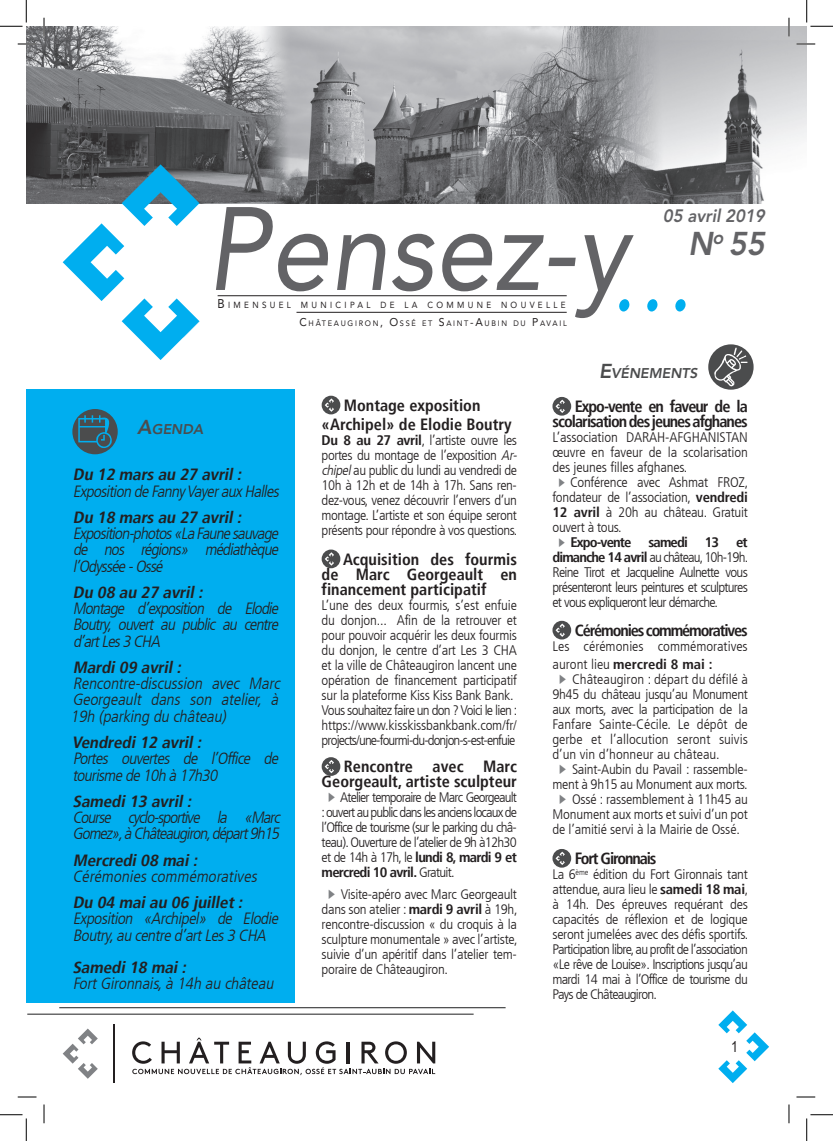
<style>
.page{position:relative;width:833px;height:1141px;background:#fff}
.page>*{position:absolute;margin:0;border:0;box-sizing:border-box;transform-origin:0 0}
.t1{font:italic 117px "Avenir LT Std";color:#636366;scale:.91 1}
.t2{font:italic 800 32.75px "Avenir LT Std";color:#636366;scale:.93 1}
.t3{font:italic 800 17.88px "Avenir LT Std";color:#636366;scale:.93 1}
.t4{font:italic 300 condensed 16.25px/16.2px "Frutiger";color:#231f20;text-align:justify;scale:1.07 1}
.t5{font:700 condensed 16.25px/15px "Frutiger";color:#231f20;text-align:center}
.t6{font:italic 700 condensed 16.25px "Frutiger";color:#231f20;scale:1.07 1}
.t7{font:700 condensed 16.25px/15px "Frutiger";letter-spacing:-.06em;color:#231f20;text-align:right}
.t8{font:700 condensed 16.25px "Frutiger";letter-spacing:-.07em;color:#231f20}
.t9{font:15px "Arial Narrow";color:#231f20}
.t10{font:italic 800 14px "Avenir LT Std";color:#4b4c4d}
.t11{font:300 condensed 13.88px/15px "Frutiger";letter-spacing:-.02em;color:#231f20;text-align:justify;scale:1.06 1}
.t12{font:700 condensed 13.88px/15px "Frutiger";letter-spacing:-.05em;color:#231f20;scale:1.06 1}
.t13{font:300 condensed 13.75px/15px "Frutiger";letter-spacing:-.02em;color:#231f20;text-align:justify;scale:1.07 1}
.t14{font:300 condensed 13.75px/18px "Frutiger";color:#231f20;scale:1.07 1}
.t15{font:8.88px "Avenir LT Std";letter-spacing:.415em;color:#231f20;scale:.91 1}
.t16{font:7.88px "Avenir LT Std";letter-spacing:.23em;color:#231f20;scale:.94 1}
.s1{font-size:12.62px}
.s2{font-size:11.25px}
.s3{font-size:20px}
.s4{font-weight:700}
.s5{font-style:italic}
.s6{color:#808285}
.s7{font-weight:300;font-size:13.75px}
.s8{font-weight:700;font-size:13.88px}
</style>
<div class="page">
<svg style="left:718px;top:1010px;width:50px;height:72px"></svg>
<div style="left:26px;top:389px;width:269px;height:613px;background:#00aeef"></div>
<img style="left:26px;top:26px;width:780px;height:177px">
<hr style="left:217px;top:295px;width:349px;height:1px;background:#231f20">
<svg style="left:63px;top:164px;width:136px;height:196px"></svg>
<svg style="left:619px;top:299px;width:66px;height:12px"></svg>
<hr style="left:296px;top:312px;width:270px;height:1px;background:#231f20">
<hr style="left:113px;top:1024px;width:2px;height:58px;background:#231f20">
<svg style="left:63px;top:1028px;width:35px;height:50px"></svg>
<svg style="left:132px;top:1037px;width:303px;height:37px"></svg>
<hr style="left:59px;top:1006px;width:446px;height:2px;background:#4b4c4d">
<hr style="left:27px;top:1013px;width:446px;height:1px;background:#4b4c4d">
<svg style="left:708px;top:344px;width:45px;height:45px"></svg>
<svg style="left:72px;top:409px;width:46px;height:45px"></svg>
<svg style="left:321px;top:395px;width:19px;height:19px"></svg>
<svg style="left:321px;top:549px;width:19px;height:19px"></svg>
<svg style="left:321px;top:757px;width:19px;height:18px"></svg>
<svg style="left:552px;top:397px;width:19px;height:18px"></svg>
<svg style="left:552px;top:620px;width:19px;height:19px"></svg>
<svg style="left:552px;top:849px;width:19px;height:18px"></svg>
<svg style="left:18px;top:43px;width:18px;height:2px"></svg>
<svg style="left:796px;top:43px;width:18px;height:2px"></svg>
<svg style="left:18px;top:1096px;width:18px;height:1px"></svg>
<svg style="left:796px;top:1096px;width:18px;height:1px"></svg>
<svg style="left:43px;top:18px;width:2px;height:18px"></svg>
<svg style="left:43px;top:1104px;width:2px;height:19px"></svg>
<svg style="left:787px;top:18px;width:2px;height:18px"></svg>
<svg style="left:788px;top:1104px;width:1px;height:19px"></svg>
<svg style="left:0;top:0;width:27px;height:27px"></svg>
<svg style="left:0;top:1114px;width:27px;height:26px"></svg>
<svg style="left:806px;top:0;width:26px;height:27px"></svg>
<svg style="left:806px;top:1114px;width:26px;height:26px"></svg>
<h1 class="t1" style="left:206px;top:181px;width:464px">Pensez-y</h1>
<p class="t15" style="left:217px;top:300px;width:383px"><span class="s1">B</span>IMENSUEL MUNICIPAL DE LA COMMUNE NOUVELLE</p>
<p class="t16" style="left:299px;top:318px;width:285px"><span class="s2">C</span>HÂTEAUGIRON<span class="s2">, O</span> SSÉ ET <span class="s2">S</span> AINT<span class="s2">-A</span>UB IN DU <span class="s2">P</span> AVAIL</p>
<h3 class="t3" style="left:662px;top:205px;width:115px">05 avril 2019</h3>
<h2 class="t2" style="left:687px;top:224px;width:91px">N<sup>o</sup> 55</h2>
<p class="t10" style="left:137px;top:421px;width:67px"><span class="s3">A</span>GENDA</p>
<p class="t6" style="left:73px;top:465px;width:162px">Du 12 mars au 27 avril:</p>
<p class="t4" style="left:73px;top:483px;width:197px">ExpositiondeFannyVayerauxHalles</p>
<p class="t6" style="left:73px;top:507px;width:162px">Du 18 mars au 27 avril:</p>
<p class="t4" style="left:73px;top:525px;width:196px">Exposition-photos«LaFaunesauvage de nos régions» médiathèque l’Odyssée-Ossé</p>
<p class="t6" style="left:73px;top:582px;width:126px">Du 08 au 27 avril:</p>
<p class="t4" style="left:73px;top:600px;width:196px">Montage d’exposition de Elodie Boutry, ouvert au public au centre d’artLes3CHA</p>
<p class="t6" style="left:73px;top:657px;width:106px">Mardi09 avril:</p>
<p class="t4" style="left:70px;top:675px;width:200px">Rencontre-discussion avec Marc Georgeault dans son atelier, à 19h (parking du château)</p>
<p class="t6" style="left:72px;top:732px;width:126px">Vendredi12 avril:</p>
<p class="t4" style="left:72px;top:750px;width:197px">Portes ouvertes de l’Office de tourismede10hà17h30</p>
<p class="t6" style="left:72px;top:791px;width:116px">Samedi13 avril:</p>
<p class="t4" style="left:72px;top:809px;width:198px">Course cyclo-sportive la «Marc<br>Gomez»,àChâteaugiron,départ9h15</p>
<p class="t6" style="left:73px;top:850px;width:121px">Mercredi08 mai:</p>
<p class="t4" style="left:72px;top:868px;width:177px">Cérémoniescommémoratives</p>
<p class="t6" style="left:73px;top:892px;width:163px">Du 04 maiau 06 juillet:</p>
<p class="t4" style="left:73px;top:910px;width:197px">Exposition «Archipel» de Elodie<br>Boutry,au centred’artLes3 CHA</p>
<p class="t6" style="left:72px;top:957px;width:111px">Samedi18 mai:</p>
<p class="t4" style="left:73px;top:975px;width:192px">FortGironnais,à 14h au château</p>
<p class="t5" style="left:321px;top:396px;width:191px;line-height:18.8px">Montage exposition «Archipel» de Elodie Boutry</p>
<p class="t11" style="left:321px;top:432px;width:188px;text-align:left"><span class="s4">Du 8 au 27 avril</span>, l’artiste ouvre les portes du montage de l’exposition <span class="s5">Ar&shy;chipel</span>au public du lundi au vendredi de 10h à 12h et de 14h à 17h. Sans ren&shy;dez-vous, venez découvrir l’envers d’un montage. L’artiste et son équipe seront présents pour répondre à vos questions.</p>
<p class="t5" style="left:321px;top:551px;width:197px;text-align:justify;text-indent:21px">Acquisition des fourmis de Marc Georgeault en financement participatif</p>
<p class="t11" style="left:321px;top:597px;width:186px;text-align:left">L’une des deux fourmis, s’est enfuie du donjon... Afin de la retrouver et pour pouvoir acquérir les deux fourmis du donjon, le centre d’art Les 3 CHA et la ville de Châteaugiron lancent une opération de financement participatif sur la plateforme Kiss Kiss Bank Bank.<br>Vous souhaitez faire un don ? Voici le lien : https://www.kisskissbankbank.com/fr/ projects/une-fourmi-du-donjon-s-est-enfuie</p>
<p class="t5" style="left:321px;top:759px;width:197px;text-align:right">Rencontre avec Marc<br>Georgeault, artiste sculpteur</p>
<p class="t13" style="left:321px;top:790px;width:184px"><span class="s6">✔</span>Atelier temporaire de Marc Georgeault :ouvert au public dans les anciens locaux de l’Office de tourisme (sur le parking du châ&shy;teau). Ouverture de l’atelier de 9h à12h30</p>
<p class="t12" style="left:321px;top:850px;width:186px"><span class="s7">et de 14h à 17h, le</span> lundi 8, mardi 9 et mercredi 10 avril. <span class="s7">Gratuit.</span></p>
<p class="t13" style="left:321px;top:886px;width:184px"><span class="s6">✔</span>Visite-apéro avec Marc Georgeault dans son atelier : <span class="s8">mardi 9 avril</span> à 19h, rencontre-discussion « du croquis à la sculpture monumentale » avec l’artiste, suivie d’un apéritif dans l’atelier tem&shy;poraire de Châteaugiron.</p>
<p class="t10" style="left:598px;top:365px;width:100px"><span class="s3">E</span>VÉNEMENTS</p>
<p class="t7" style="left:552px;top:399px;width:197px">Expo-vente en faveur de la scolarisation des jeunes afghanes</p>
<p class="t11" style="left:552px;top:430px;width:186px">L’association DARAH-AFGHANISTAN œuvre en faveur de la scolarisation des jeunes filles afghanes.</p>
<p class="t11" style="left:552px;top:475px;width:186px"><span class="s6">✔</span>Conférence avec Ashmat FROZ, fondateur de l’association, <span class="s4">vendredi 12 avril</span> à 20h au château. Gratuit ouvert à tous.</p>
<p class="t11" style="left:552px;top:535px;width:186px"><span class="s6">✔</span><span class="s4">Expo-vente samedi 13 et dimanche 14 avril</span> au château, 10h-19h.<br>Reine Tirot et Jacqueline Aulnette vous présenteront leurs peintures et sculptures et vous expliqueront leur démarche.</p>
<p class="t8" style="left:574px;top:620px;width:174px">Cérémonies commémoratives</p>
<p class="t14" style="left:552px;top:637px;width:184px">Les cérémonies commémoratives auront lieu <span class="s4">mercredi 8 mai :</span></p>
<p class="t13" style="left:552px;top:672px;width:184px"><span class="s6">✔</span>Châteaugiron : départ du défilé à 9h45 du château jusqu’au Monument aux morts, avec la participation de la Fanfare Sainte-Cécile. Le dépôt de gerbe et l’allocution seront suivis d’un vin d’honneur au château.</p>
<p class="t13" style="left:552px;top:762px;width:184px"><span class="s6">✔</span>Saint-Aubin du Pavail : rassemble&shy;ment à 9h15 au Monument aux morts.</p>
<p class="t13" style="left:552px;top:792px;width:184px"><span class="s6">✔</span>Ossé : rassemblement à 11h45 au Monument aux morts et suivi d’un pot de l’amitié servi à la Mairie de Ossé.</p>
<p class="t8" style="left:574px;top:848px;width:83px">Fort Gironnais</p>
<p class="t13" style="left:552px;top:867px;width:184px">La 6<sup>ème</sup> édition du Fort Gironnais tant attendue, aura lieu le <span class="s8">samedi 18 mai</span>, à 14h. Des épreuves requérant des capacités de réflexion et de logique seront jumelées avec des défis sportifs.<br>Participation libre, au profit de l’association «Le rêve de Louise». Inscriptions jusqu’au mardi 14 mai à l’Office de tourisme du Pays de Châteaugiron.</p>
<p class="t9" style="left:730px;top:1035px;width:8px">1</p>
</div>
